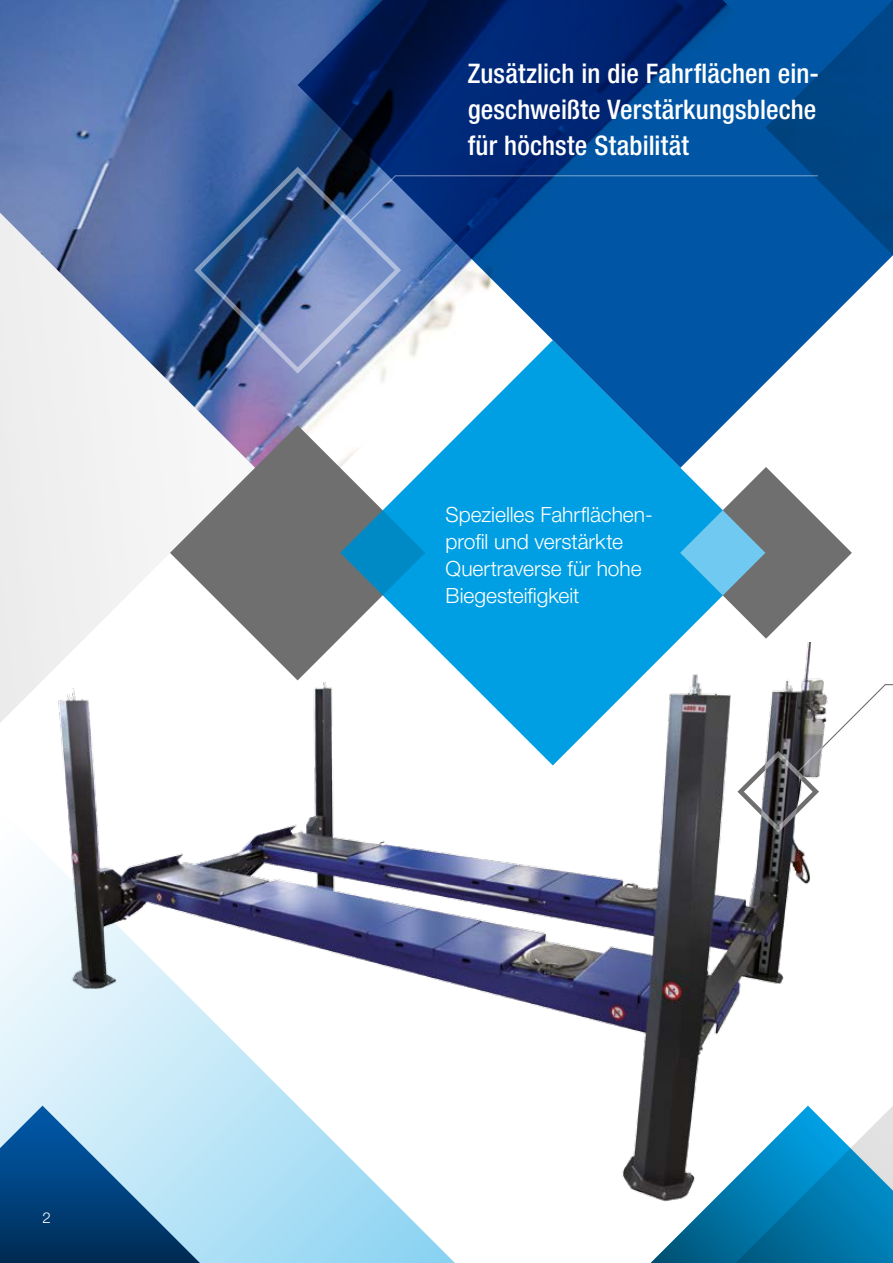
<style>
.page{position:relative;width:893px;height:1263px;background:#fff}
.page>*{position:absolute;margin:0;border:0;box-sizing:border-box;transform-origin:0 0}
.t1{font:500 condensed 27px/36px "Helvetica Neue LTW1 G";letter-spacing:.005em;color:#fff;text-align:justify}
.t2{font:300 21px/27px "Helvetica Neue LTW1 G";color:#fff}
.t3{font:300 15px "Helvetica Neue LTW1 G";color:#fff}
</style>
<div class="page">
<svg style="left:650px;top:1106px;width:243px;height:157px;background:#358bb0"></svg>
<svg style="left:213px;top:1230px;width:242px;height:33px;background:#a2dbf4"></svg>
<svg style="left:0;top:510px;width:170px;height:132px;fill:#f0f0f0"></svg>
<svg style="left:0;top:1230px;width:213px;height:33px;background:#184770"></svg>
<svg style="left:765px;top:257px;width:126px;height:126px"></svg>
<img style="left:0;top:0;width:765px;height:510px">
<svg style="left:170px;top:425px;width:170px;height:217px;fill:#706f6f"></svg>
<img style="left:765px;top:0;width:128px;height:257px">
<img style="left:0;top:642px;width:863px;height:588px">
<svg style="left:735px;top:683px;width:158px;height:151px"></svg>
<svg style="left:340px;top:376px;width:425px;height:389px;fill:#009fe3"></svg>
<svg style="left:680px;top:467px;width:172px;height:172px"></svg>
<svg style="left:192px;top:165px;width:627px;height:211px;background:#366ba7"></svg>
<p class="t3" style="left:43px;top:1208px;width:10px">2</p>
<p class="t1" style="left:468px;top:55px;width:353px">Zusätzlich in die Fahrflächen ein&shy;geschweißte Verstärkungsbleche für höchste Stabilität</p>
<p class="t2" style="left:446px;top:501px;width:209px">Spezielles Fahrflächen&shy;profil und verstärkte<br>Quertraverse für hohe<br>Biegesteifigkeit</p>
</div>
